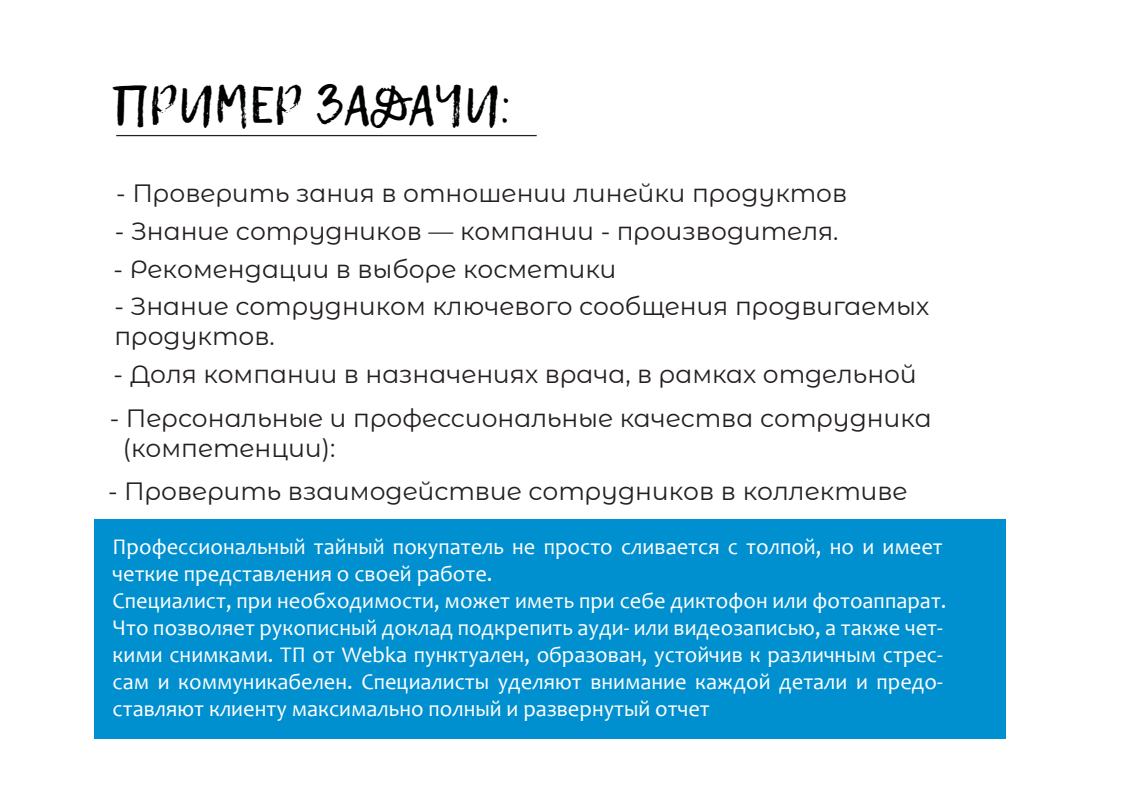
<style>
.page{position:relative;width:1135px;height:802px;background:#fff}
.page>*{position:absolute;margin:0;border:0;box-sizing:border-box;transform-origin:0 0}
.t1{font:48.75px "Lemon Tuesday";color:#000202}
.t2{font:25px/30px "Montserrat Alternates";color:#241f20}
.t3{font:22.5px/27px "Candara";color:#fff}
</style>
<div class="page">
<div style="left:94px;top:519px;width:912px;height:220px;background:#0090cf"></div>
<hr style="left:116px;top:135px;width:421px;height:1px;background:#241f20">
<h1 class="t1" style="left:112px;top:77px;width:402px">ПРИМЕР ЗАДАЧИ:</h1>
<p class="t2" style="left:116px;top:177px;width:733px">- Проверить зания в отношении линейки продуктов</p>
<p class="t2" style="left:115px;top:215px;width:725px">- Знание сотрудников — компании - производителя.</p>
<p class="t2" style="left:114px;top:253px;width:504px">- Рекомендации в выборе косметики</p>
<p class="t2" style="left:114px;top:290px;width:816px">- Знание сотрудником ключевого сообщения продвигаемых продуктов.</p>
<p class="t2" style="left:114px;top:358px;width:805px">- Доля компании в назначениях врача, в рамках отдельной</p>
<p class="t2" style="left:123px;top:402px;width:810px;text-indent:-13px">- Персональные и профессиональные качества сотрудника (компетенции):</p>
<p class="t2" style="left:108px;top:475px;width:801px">- Проверить взаимодействие сотрудников в коллективе</p>
<p class="t3" style="left:113px;top:532px;width:835px">Профессиональный тайный покупатель не просто сливается с толпой, но и имеет четкие представления о своей работе.<br>Специалист, при необходимости, может иметь при себе диктофон или фотоаппарат.<br>Что позволяет рукописный доклад подкрепить ауди- или видеозаписью, а также чет&shy;кими снимками. ТП от Webka пунктуален, образован, устойчив к различным стрес&shy;сам и коммуникабелен. Специалисты уделяют внимание каждой детали и предо&shy;ставляют клиенту максимально полный и развернутый отчет</p>
</div>
